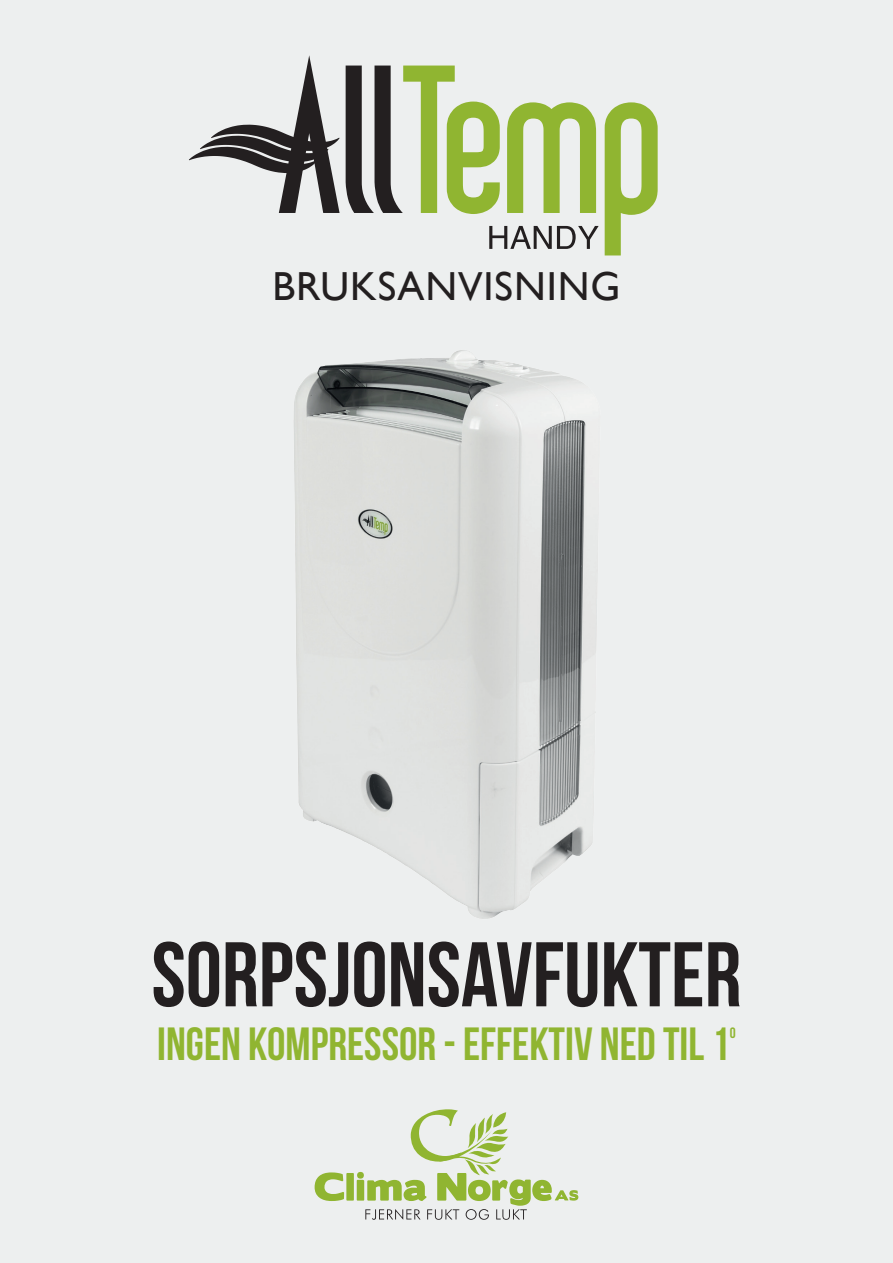
<style>
.page{position:relative;width:893px;height:1263px;background:#fff}
.page>*{position:absolute;margin:0;border:0;box-sizing:border-box;transform-origin:0 0}
.t1{font:700 91.5px "Bebas Neue";color:#231f20}
.t2{font:700 46.5px "Bebas Neue";color:#90b531}
.t3{font:40.5px "Gill Sans";letter-spacing:.025em;color:#231f20}
.t4{font:700 15px "Bebas Neue";color:#90b531}
</style>
<div class="page">
<img style="left:261px;top:342px;width:364px;height:585px">
<svg style="left:346px;top:66px;width:154px;height:148px;background:#a7b28b"></svg>
<svg style="left:507px;top:102px;width:89px;height:111px;background:#b7cd80"></svg>
<svg style="left:605px;top:102px;width:53px;height:153px;background:#b8ce83"></svg>
<svg style="left:189px;top:55px;width:151px;height:158px;background:#b5b6b6"></svg>
<svg style="left:489px;top:226px;width:110px;height:23px;background:#a9a9a9"></svg>
<svg style="left:315px;top:1109px;width:263px;height:111px;background:#d8e1c8"></svg>
<p class="t3" style="left:272px;top:263px;width:350px">BRUKSANVISNING</p>
<h1 class="t1" style="left:152px;top:924px;width:591px">SORPSJONSAVFUKTER</h1>
<p class="t2" style="left:157px;top:1019px;width:574px">INGEN KOMPRESSOR - EFFEKTIV NED TIL 1</p>
<p class="t4" style="left:730px;top:1024px;width:7px">0</p>
</div>
